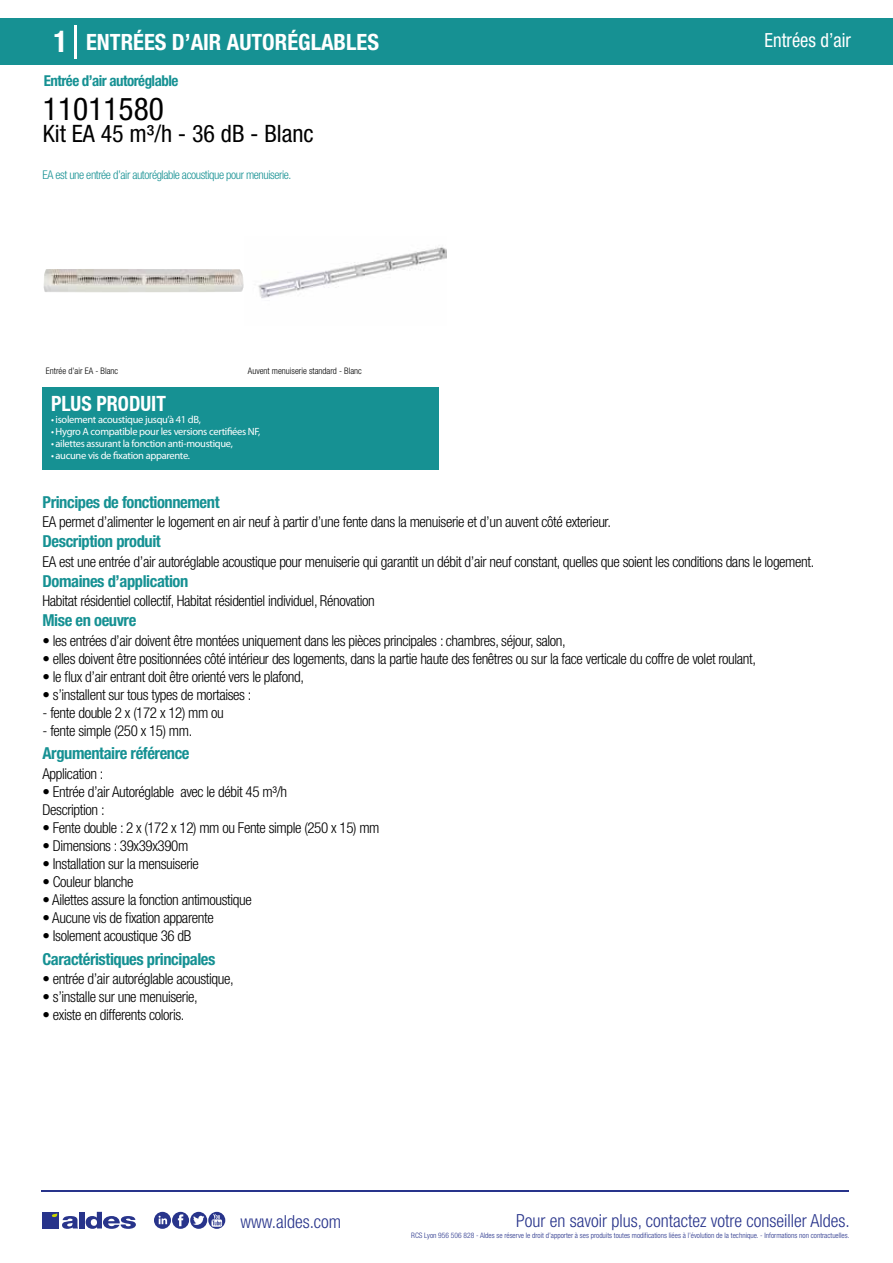
<style>
.page{position:relative;width:893px;height:1263px;background:#fff}
.page>*{position:absolute;margin:0;border:0;box-sizing:border-box;transform-origin:0 0}
.t1{font:condensed 31.5px "Helvetica Neue LT Std";color:#000}
.t2{font:condensed 24px "Helvetica Neue LT Std";color:#000}
.t3{font:700 condensed 22.5px "Helvetica Neue LT Std";color:#fff}
.t4{font:700 condensed 21px "Helvetica Neue";color:#fff;scale:.95 1}
.t5{font:condensed 19.5px "Helvetica Neue LT Std";color:#fff;scale:.95 1}
.t6{font:300 condensed 18px "Helvetica Neue";color:#28348b}
.t7{font:700 condensed 16.5px "Helvetica Neue LT Std";letter-spacing:-.025em;color:#169193}
.t8{font:300 condensed 15px/18px "Helvetica Neue LT Std";letter-spacing:-.025em;color:#000}
.t9{font:700 condensed 15px "Helvetica Neue LT Std";letter-spacing:-.035em;color:#169193}
.t10{font:300 condensed 12px "Helvetica Neue LT Std";letter-spacing:-.035em;color:#169193}
.t11{font:10.5px "Myriad Pro";letter-spacing:-.03em;color:#fff}
.t12{font:300 condensed 9px "Helvetica Neue";color:#000}
.t13{font:300 condensed 7.5px "Helvetica Neue";color:#28348b}
.s1{font-size:30px}
</style>
<div class="page">
<div style="left:0;top:18px;width:893px;height:46px;background:#169193"></div>
<div style="left:43px;top:387px;width:396px;height:83px;background:#169193"></div>
<hr style="left:74px;top:25px;width:2px;height:33px;background:#fff">
<svg style="left:43px;top:269px;width:201px;height:24px"></svg>
<img style="left:258px;top:247px;width:188px;height:51px">
<hr style="left:41px;top:1190px;width:808px;height:1px;background:#28348b">
<svg style="left:154px;top:1212px;width:71px;height:17px"></svg>
<div style="left:42px;top:1212px;width:17px;height:16px;background:#28348b"></div>
<div style="left:79px;top:1212px;width:5px;height:16px;background:#28348b"></div>
<svg style="left:86px;top:1212px;width:50px;height:17px"></svg>
<svg style="left:52px;top:1213px;width:26px;height:16px"></svg>
<h3 class="t3" style="left:54px;top:28px;width:327px"><span class="s1">1</span> ENTRÉES D’AIR AUTORÉGLABLES</h3>
<h3 class="t5" style="left:765px;top:29px;width:92px">Entrées d’air</h3>
<p class="t9" style="left:44px;top:71px;width:136px">Entrée d’air autoréglable</p>
<h1 class="t1" style="left:43px;top:91px;width:122px">11011580</h1>
<h2 class="t2" style="left:43px;top:120px;width:272px">Kit EA 45 m³/h - 36 dB - Blanc</h2>
<p class="t10" style="left:43px;top:167px;width:250px">EA est une entrée d’air autoréglable acoustique pour menuiserie.</p>
<p class="t12" style="left:46px;top:365px;width:74px">Entrée d’air EA - Blanc</p>
<p class="t12" style="left:248px;top:365px;width:115px">Auvent menuiserie standard - Blanc</p>
<h3 class="t4" style="left:51px;top:391px;width:122px">PLUS PRODUIT</h3>
<p class="t11" style="left:51px;top:413px;width:151px">• isolement acoustique jusqu’à 41 dB,</p>
<p class="t11" style="left:51px;top:425px;width:211px">• Hygro A compatible pour les versions certifiées NF,</p>
<p class="t11" style="left:51px;top:437px;width:183px">• ailettes assurant la fonction anti-moustique,</p>
<p class="t11" style="left:51px;top:449px;width:141px">• aucune vis de fixation apparente.</p>
<p class="t7" style="left:43px;top:492px;width:179px">Principes de fonctionnement</p>
<p class="t7" style="left:43px;top:531px;width:120px">Description produit</p>
<p class="t7" style="left:43px;top:571px;width:147px">Domaines d’application</p>
<p class="t7" style="left:43px;top:610px;width:95px">Mise en oeuvre</p>
<p class="t8" style="left:43px;top:513px;width:570px">EA permet d’alimenter le logement en air neuf à partir d’une fente dans la menuiserie et d’un auvent côté exterieur.</p>
<p class="t8" style="left:43px;top:552px;width:773px">EA est une entrée d’air autoréglable acoustique pour menuiserie qui garantit un débit d’air neuf constant, quelles que soient les conditions dans le logement.</p>
<p class="t8" style="left:43px;top:592px;width:334px">Habitat résidentiel collectif, Habitat résidentiel individuel, Rénovation</p>
<p class="t8" style="left:43px;top:631px;width:525px">• les entrées d’air doivent être montées uniquement dans les pièces principales : chambres, séjour, salon,</p>
<p class="t8" style="left:43px;top:649px;width:715px">• elles doivent être positionnées côté intérieur des logements, dans la partie haute des fenêtres ou sur la face verticale du coffre de volet roulant,</p>
<p class="t8" style="left:43px;top:667px;width:263px">• le flux d’air entrant doit être orienté vers le plafond,</p>
<p class="t8" style="left:43px;top:685px;width:210px">• s’installent sur tous types de mortaises :</p>
<p class="t8" style="left:43px;top:703px;width:183px">- fente double 2 x (172 x 12) mm ou</p>
<p class="t8" style="left:43px;top:721px;width:151px">- fente simple (250 x 15) mm.</p>
<p class="t7" style="left:43px;top:743px;width:149px">Argumentaire référence</p>
<p class="t8" style="left:43px;top:764px;width:62px">Application :</p>
<p class="t8" style="left:43px;top:782px;width:246px">• Entrée d’air Autoréglable avec le débit 45 m³/h<br>Description :</p>
<p class="t8" style="left:43px;top:818px;width:339px">• Fente double : 2 x (172 x 12) mm ou Fente simple (250 x 15) mm</p>
<p class="t8" style="left:43px;top:836px;width:147px">• Dimensions : 39x39x390m</p>
<p class="t8" style="left:43px;top:854px;width:158px">• Installation sur la mensuiserie</p>
<p class="t8" style="left:43px;top:872px;width:93px">• Couleur blanche</p>
<p class="t8" style="left:43px;top:890px;width:211px">• Ailettes assure la fonction antimoustique</p>
<p class="t8" style="left:43px;top:908px;width:173px">• Aucune vis de fixation apparente</p>
<p class="t8" style="left:43px;top:926px;width:150px">• Isolement acoustique 36 dB</p>
<p class="t7" style="left:43px;top:949px;width:174px">Caractéristiques principales</p>
<p class="t8" style="left:43px;top:969px;width:193px">• entrée d’air autoréglable acoustique,</p>
<p class="t8" style="left:43px;top:987px;width:157px">• s’installe sur une menuiserie,</p>
<p class="t8" style="left:43px;top:1005px;width:143px">• existe en differents coloris.</p>
<p class="t6" style="left:240px;top:1211px;width:102px">www.aldes.com</p>
<p class="t6" style="left:516px;top:1211px;width:335px">Pour en savoir plus, contactez votre conseiller Aldes.</p>
<p class="t13" style="left:411px;top:1230px;width:440px">RCS Lyon 956 506 828 - Aldes se réserve le droit d’apporter à ses produits toutes modifications liées à l’évolution de la technique. - Informations non contractuelles.</p>
</div>
